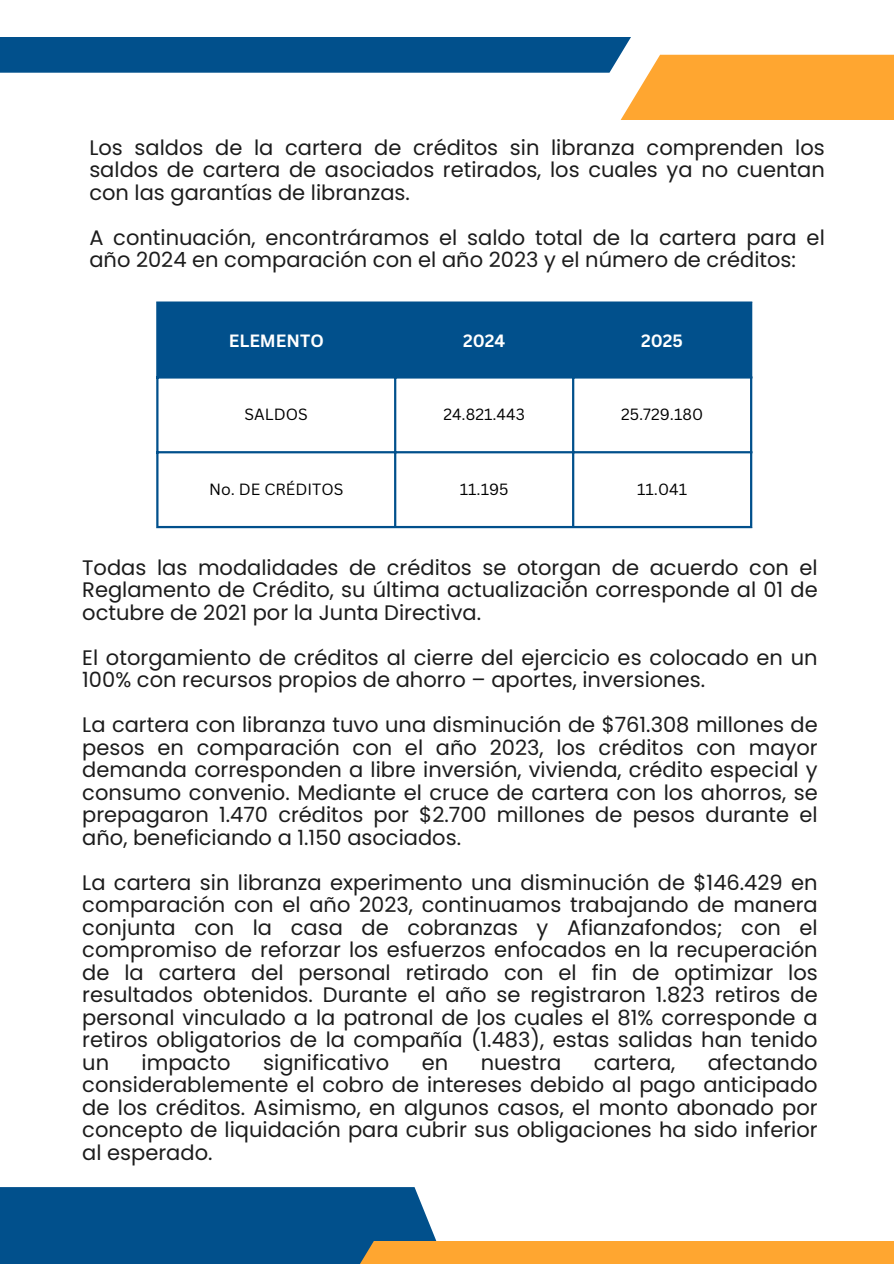
<style>
.page{position:relative;width:894px;height:1264px;background:#fff}
.page>*{position:absolute;margin:0;border:0;box-sizing:border-box;transform-origin:0 0}
.t1{font:21px/22.5px "Poppins";color:#1c1c1c;text-align:justify}
.t2{font:700 17.25px "Canva Sans";color:#fff}
.t3{font:15.75px "Canva Sans";color:#000}
</style>
<div class="page">
<svg style="left:0;top:37px;width:893px;height:83px"></svg>
<div style="left:0;top:1187px;width:454px;height:76px;background:#01508c"></div>
<div style="left:347px;top:1240px;width:546px;height:23px;background:#ffa630"></div>
<div style="left:158px;top:304px;width:591px;height:72px;background:#01508c"></div>
<hr style="left:156px;top:304px;width:2px;height:222px;background:#01508c">
<hr style="left:394px;top:304px;width:2px;height:222px;background:#01508c">
<hr style="left:572px;top:304px;width:2px;height:222px;background:#01508c">
<hr style="left:749px;top:304px;width:3px;height:222px;background:#01508c">
<hr style="left:156px;top:301px;width:596px;height:3px;background:#01508c">
<hr style="left:156px;top:376px;width:596px;height:2px;background:#01508c">
<hr style="left:156px;top:451px;width:596px;height:2px;background:#01508c">
<hr style="left:156px;top:526px;width:596px;height:2px;background:#01508c">
<p class="t1" style="left:89px;top:136px;width:736px">Los saldos de la cartera de créditos sin libranza comprenden los saldos de cartera de asociados retirados, los cuales ya no cuentan con las garantías de libranzas.</p>
<p class="t1" style="left:89px;top:226px;width:736px">A continuación, encontráramos el saldo total de la cartera para el año 2024 en comparación con el año 2023 y el número de créditos:</p>
<h1 class="t2" style="left:229px;top:328px;width:97px">ELEMENTO</h1>
<h1 class="t2" style="left:463px;top:328px;width:44px">2024</h1>
<p class="t2" style="left:641px;top:328px;width:43px">2025</p>
<p class="t3" style="left:244px;top:403px;width:65px">SALDOS</p>
<p class="t3" style="left:443px;top:403px;width:83px">24.821.443</p>
<p class="t3" style="left:621px;top:403px;width:84px">25.729.180</p>
<p class="t3" style="left:209px;top:478px;width:136px">No. DE CRÉDITOS</p>
<p class="t3" style="left:459px;top:478px;width:50px">11.195</p>
<p class="t3" style="left:637px;top:478px;width:52px">11.041</p>
<h1 class="t1" style="left:82px;top:556px;width:736px">Todas las modalidades de créditos se otorgan de acuerdo con el Reglamento de Crédito, su última actualización corresponde al 01 de octubre de 2021 por la Junta Directiva.</h1>
<h1 class="t1" style="left:82px;top:646px;width:736px">El otorgamiento de créditos al cierre del ejercicio es colocado en un<br>100% con recursos propios de ahorro – aportes, inversiones.</h1>
<h1 class="t1" style="left:82px;top:713px;width:736px">La cartera con libranza tuvo una disminución de $761.308 millones de pesos en comparación con el año 2023, los créditos con mayor demanda corresponden a libre inversión, vivienda, crédito especial y consumo convenio. Mediante el cruce de cartera con los ahorros, se prepagaron 1.470 créditos por $2.700 millones de pesos durante el año, beneficiando a 1.150 asociados.</h1>
<h1 class="t1" style="left:82px;top:871px;width:736px">La cartera sin libranza experimento una disminución de $146.429 en comparación con el año 2023, continuamos trabajando de manera conjunta con la casa de cobranzas y Afianzafondos; con el compromiso de reforzar los esfuerzos enfocados en la recuperación de la cartera del personal retirado con el fin de optimizar los resultados obtenidos. Durante el año se registraron 1.823 retiros de personal vinculado a la patronal de los cuales el 81% corresponde a retiros obligatorios de la compañía (1.483), estas salidas han tenido un</h1>
<h1 class="t1" style="left:82px;top:1051px;width:736px;text-indent:625px">afectando considerablemente el cobro de intereses debido al pago anticipado de los créditos. Asimismo, en algunos casos, el monto abonado por concepto de liquidación para cubrir sus obligaciones ha sido inferior al esperado.</h1>
<h1 class="t1" style="left:142px;top:1051px;width:90px">impacto</h1>
<h1 class="t1" style="left:263px;top:1051px;width:127px">significativo</h1>
<h1 class="t1" style="left:421px;top:1051px;width:28px">en</h1>
<h1 class="t1" style="left:480px;top:1051px;width:82px">nuestra</h1>
<h1 class="t1" style="left:593px;top:1051px;width:83px">cartera,</h1>
</div>
